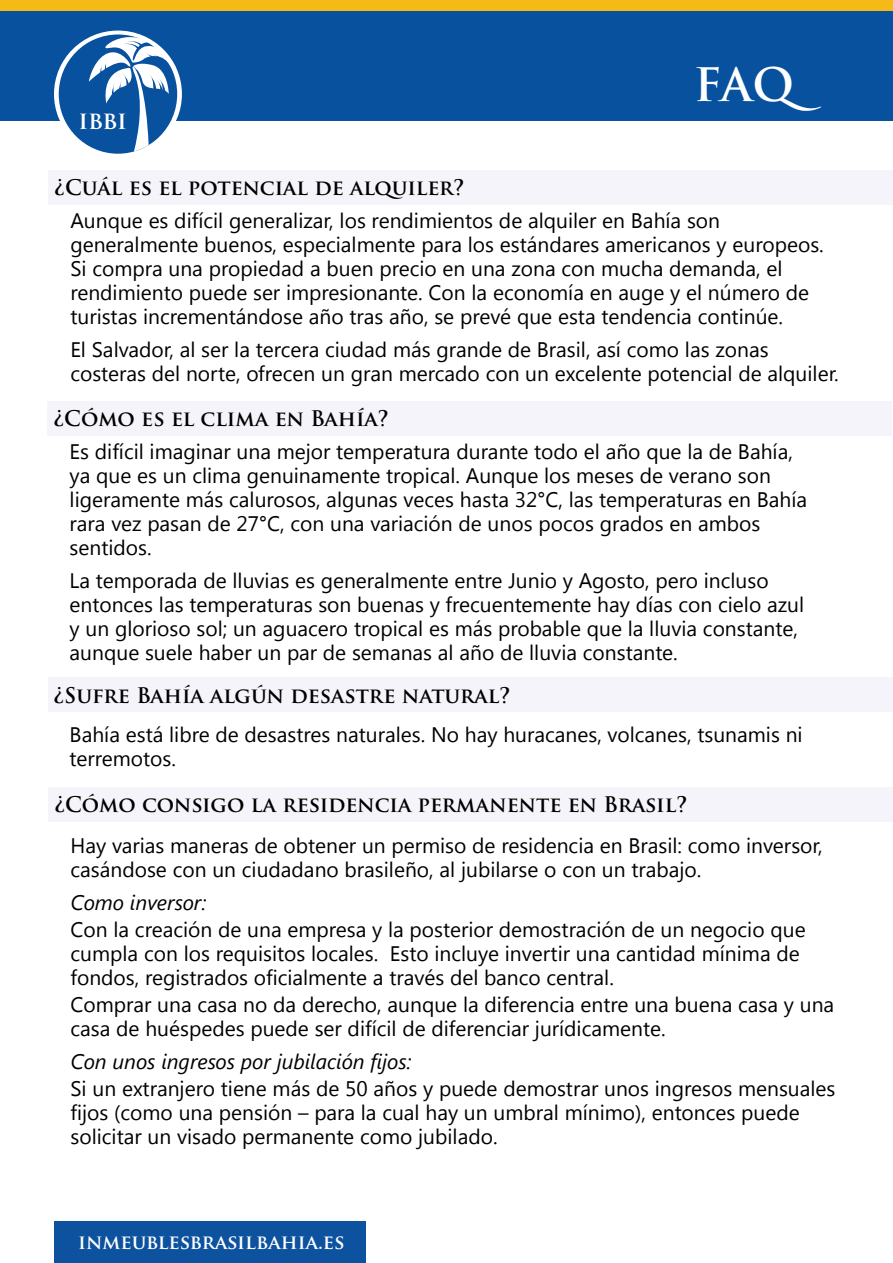
<style>
.page{position:relative;width:893px;height:1263px;background:#fff}
.page>*{position:absolute;margin:0;border:0;box-sizing:border-box;transform-origin:0 0}
.t1{font:700 45px "Trajan Pro";color:#fff}
.t2{font:700 24px "Trajan Pro";color:#fff}
.t3{font:21px/24px "Segoe UI";color:#000}
.t4{font:700 21px "Trajan Pro";color:#000}
.t5{font:italic 21px "Segoe UI";color:#000}
.t6{font:700 19.5px "Trajan Pro";color:#fff}
</style>
<div class="page">
<div style="left:48px;top:677px;width:845px;height:34px;background:#f4f4fa"></div>
<div style="left:48px;top:787px;width:845px;height:34px;background:#f4f4fa"></div>
<div style="left:0;top:9px;width:893px;height:111px;background:#07519f"></div>
<div style="left:0;top:0;width:893px;height:11px;background:#f5ba18"></div>
<div style="left:54px;top:31px;width:128px;height:127px;background:#fff;border-radius:50%"></div>
<div style="left:59px;top:34px;width:118px;height:120px;background:#07519f;border-radius:50%"></div>
<svg style="left:89px;top:37px;width:82px;height:114px"></svg>
<div style="left:54px;top:1222px;width:312px;height:41px;background:#0d529f"></div>
<div style="left:48px;top:170px;width:845px;height:34px;background:#f4f4fa"></div>
<div style="left:47px;top:401px;width:845px;height:34px;background:#f4f4fa"></div>
<p class="t2" style="left:78px;top:105px;width:50px">ibbi</p>
<h1 class="t1" style="left:694px;top:57px;width:129px">FAQ</h1>
<p class="t4" style="left:54px;top:174px;width:412px">¿Cuál es el potencial de alquiler?</p>
<p class="t3" style="left:70px;top:207px;width:755px">Aunque es difícil generalizar, los rendimientos de alquiler en Bahía son generalmente buenos, especialmente para los estándares americanos y europeos.<br>Si compra una propiedad a buen precio en una zona con mucha demanda, el rendimiento puede ser impresionante. Con la economía en auge y el número de turistas incrementándose año tras año, se prevé que esta tendencia continúe.</p>
<p class="t3" style="left:70px;top:336px;width:770px">El Salvador, al ser la tercera ciudad más grande de Brasil, así como las zonas costeras del norte, ofrecen un gran mercado con un excelente potencial de alquiler.</p>
<p class="t4" style="left:53px;top:405px;width:337px">¿Cómo es el clima en Bahía?</p>
<p class="t3" style="left:70px;top:439px;width:739px">Es difícil imaginar una mejor temperatura durante todo el año que la de Bahía, ya que es un clima genuinamente tropical. Aunque los meses de verano son ligeramente más calurosos, algunas veces hasta 32°C, las temperaturas en Bahía rara vez pasan de 27°C, con una variación de unos pocos grados en ambos sentidos.</p>
<p class="t3" style="left:70px;top:568px;width:736px">La temporada de lluvias es generalmente entre Junio y Agosto, pero incluso entonces las temperaturas son buenas y frecuentemente hay días con cielo azul y un glorioso sol; un aguacero tropical es más probable que la lluvia constante, aunque suele haber un par de semanas al año de lluvia constante.</p>
<p class="t4" style="left:53px;top:682px;width:459px">¿Sufre Bahía algún desastre natural?</p>
<p class="t3" style="left:70px;top:721px;width:734px">Bahía está libre de desastres naturales. No hay huracanes, volcanes, tsunamis ni terremotos.</p>
<p class="t4" style="left:54px;top:792px;width:635px">¿Cómo consigo la residencia permanente en Brasil?</p>
<p class="t3" style="left:71px;top:832px;width:754px">Hay varias maneras de obtener un permiso de residencia en Brasil: como inversor, casándose con un ciudadano brasileño, al jubilarse o con un trabajo.</p>
<p class="t5" style="left:71px;top:888px;width:137px">Como inversor:</p>
<p class="t3" style="left:71px;top:916px;width:737px">Con la creación de una empresa y la posterior demostración de un negocio que cumpla con los requisitos locales. Esto incluye invertir una cantidad mínima de fondos, registrados oficialmente a través del banco central.</p>
<p class="t3" style="left:71px;top:991px;width:765px">Comprar una casa no da derecho, aunque la diferencia entre una buena casa y una casa de huéspedes puede ser difícil de diferenciar jurídicamente.</p>
<p class="t5" style="left:71px;top:1047px;width:342px">Con unos ingresos por jubilación fijos:</p>
<p class="t3" style="left:71px;top:1075px;width:766px">Si un extranjero tiene más de 50 años y puede demostrar unos ingresos mensuales fijos (como una pensión – para la cual hay un umbral mínimo), entonces puede solicitar un visado permanente como jubilado.</p>
<p class="t6" style="left:78px;top:1229px;width:268px">inmeublesbrasilbahia.es</p>
</div>
